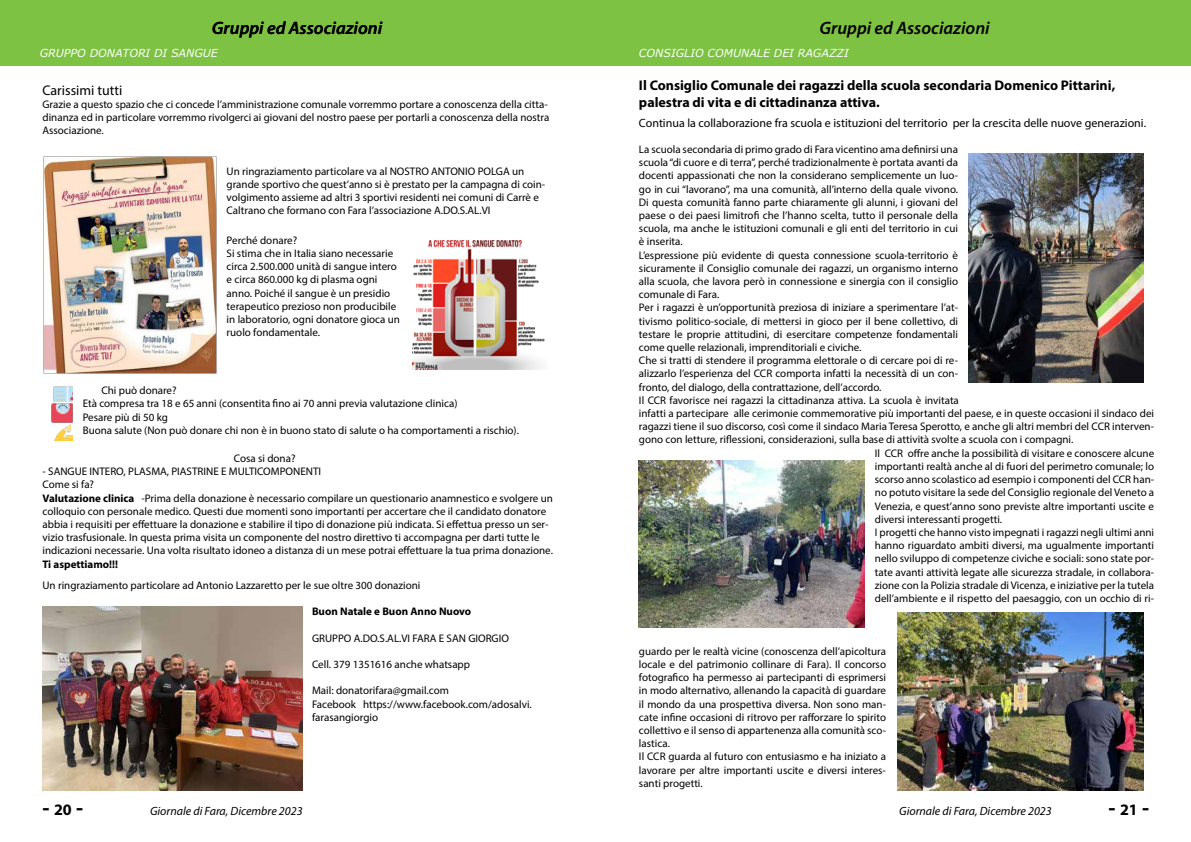
<style>
.page{position:relative;width:1191px;height:842px;background:#fff}
.page>*{position:absolute;margin:0;border:0;box-sizing:border-box;transform-origin:0 0}
.t1{font:700 22px "Myriad Pro";color:#000}
.t2{font:italic 600 18px "Myriad Pro";color:#000}
.t3{font:700 14px/16.8px "Myriad Pro";color:#000}
.t4{font:14px "Myriad Pro";color:#000}
.t5{font:12px "Myriad Pro";color:#000}
.t6{font:italic 12px "Myriad Pro";color:#000}
.t7{font:11px/13.2px "Myriad Pro";color:#000}
.t8{font:italic 11px "Verdana";color:#fff}
.t9{font:700 11px "Myriad Pro";color:#000}
.s1{font-weight:700}
.s2{font-size:16px}
</style>
<div class="page">
<div style="left:0;top:0;width:595px;height:66px;background:#7dc242"></div>
<img style="left:43px;top:157px;width:174px;height:216px">
<img style="left:53px;top:387px;width:20px;height:15px">
<img style="left:52px;top:404px;width:21px;height:18px">
<img style="left:54px;top:425px;width:19px;height:15px">
<img style="left:413px;top:240px;width:132px;height:130px">
<img style="left:43px;top:607px;width:259px;height:183px">
<div style="left:595px;top:0;width:596px;height:66px;background:#7dc242"></div>
<img style="left:969px;top:154px;width:174px;height:229px">
<img style="left:638px;top:460px;width:227px;height:168px">
<img style="left:897px;top:612px;width:246px;height:178px">
<h2 class="t2" style="left:212px;top:16px;width:172px">Gruppi ed Associazioni</h2>
<h2 class="t2" style="left:819px;top:16px;width:172px">Gruppi ed Associazioni</h2>
<p class="t8" style="left:40px;top:45px;width:180px">GRUPPO DONATORI DI SANGUE</p>
<p class="t4" style="left:43px;top:82px;width:81px">Carissimi tutti</p>
<p class="t7" style="left:43px;top:98px;width:508px">Grazie a questo spazio che ci concede l’amministrazione comunale vorremmo portare a conoscenza della citta&shy;dinanza ed in particolare vorremmo rivolgerci ai giovani del nostro paese per portarli a conoscenza della nostra<br>Associazione.</p>
<p class="t7" style="left:227px;top:164px;width:320px">Un ringraziamento particolare va al NOSTRO ANTONIO POLGA un grande sportivo che quest’anno si è prestato per la campagna di coin&shy;volgimento assieme ad altri 3 sportivi residenti nei comuni di Carrè e Caltrano che formano con Fara l’associazione A.DO.S.AL.VI</p>
<p class="t7" style="left:227px;top:233px;width:175px">Perché donare?<br>Si stima che in Italia siano necessarie circa 2.500.000 unità di sangue intero e circa 860.000 kg di plasma ogni anno. Poiché il sangue è un presidio terapeutico prezioso non producibile in laboratorio, ogni donatore gioca un ruolo fondamentale.</p>
<p class="t7" style="left:83px;top:384px;width:438px;text-indent:19px">Chi può donare?<br>Età compresa tra 18 e 65 anni (consentita fino ai 70 anni previa valutazione clinica)<br>Pesare più di 50 kg<br>Buona salute (Non può donare chi non è in buono stato di salute o ha comportamenti a rischio).</p>
<p class="t7" style="left:234px;top:451px;width:63px">Cosa si dona?</p>
<p class="t7" style="left:43px;top:465px;width:512px">- SANGUE INTERO, PLASMA, PIASTRINE E MULTICOMPONENTI<br>Come si fa?<br><span class="s1">Valutazione clinica</span> -Prima della donazione è necessario compilare un questionario anamnestico e svolgere un colloquio con personale medico. Questi due momenti sono importanti per accertare che il candidato donatore abbia i requisiti per effettuare la donazione e stabilire il tipo di donazione più indicata. Si effettua presso un ser&shy;vizio trasfusionale. In questa prima visita un componente del nostro direttivo ti accompagna per darti tutte le indicazioni necessarie. Una volta risultato idoneo a distanza di un mese potrai effettuare la tua prima donazione.</p>
<p class="t9" style="left:43px;top:557px;width:77px">Ti aspettiamo!!!</p>
<p class="t7" style="left:43px;top:578px;width:379px">Un ringraziamento particolare ad Antonio Lazzaretto per le sue oltre 300 donazioni</p>
<p class="t9" style="left:312px;top:604px;width:161px">Buon Natale e Buon Anno Nuovo</p>
<p class="t7" style="left:312px;top:631px;width:198px">GRUPPO A.DO.S.AL.VI FARA E SAN GIORGIO</p>
<p class="t7" style="left:312px;top:657px;width:160px">Cell. 379 1351616 anche whatsapp</p>
<p class="t7" style="left:312px;top:684px;width:221px">Mail: donatorifara@gmail.com<br>Facebook https://www.facebook.com/adosalvi. farasangiorgio</p>
<p class="t8" style="left:639px;top:45px;width:211px">CONSIGLIO COMUNALE DEI RAGAZZI</p>
<p class="t3" style="left:639px;top:76px;width:478px">Il Consiglio Comunale dei ragazzi della scuola secondaria Domenico Pittarini, palestra di vita e di cittadinanza attiva.</p>
<p class="t5" style="left:639px;top:115px;width:509px">Continua la collaborazione fra scuola e istituzioni del territorio per la crescita delle nuove generazioni.</p>
<p class="t7" style="left:639px;top:143px;width:320px">La scuola secondaria di primo grado di Fara vicentino ama definirsi una</p>
<p class="t7" style="left:639px;top:156px;width:320px">scuola “di cuore e di terra”, perché tradizionalmente è portata avanti da</p>
<p class="t7" style="left:639px;top:169px;width:321px">docenti appassionati che non la considerano semplicemente un luo-</p>
<p class="t7" style="left:639px;top:182px;width:320px">go in cui “lavorano”, ma una comunità, all’interno della quale vivono.</p>
<p class="t7" style="left:639px;top:195px;width:320px">Di questa comunità fanno parte chiaramente gli alunni, i giovani del</p>
<p class="t7" style="left:639px;top:209px;width:321px">paese o dei paesi limitrofi che l’hanno scelta, tutto il personale della</p>
<p class="t7" style="left:639px;top:222px;width:320px">scuola, ma anche le istituzioni comunali e gli enti del territorio in cui</p>
<p class="t7" style="left:639px;top:235px;width:45px">è inserita.</p>
<p class="t7" style="left:639px;top:248px;width:321px">L’espressione più evidente di questa connessione scuola-territorio è</p>
<p class="t7" style="left:639px;top:261px;width:320px">sicuramente il Consiglio comunale dei ragazzi, un organismo interno</p>
<p class="t7" style="left:639px;top:275px;width:321px">alla scuola, che lavora però in connessione e sinergia con il consiglio</p>
<p class="t7" style="left:639px;top:288px;width:82px">comunale di Fara.</p>
<p class="t7" style="left:639px;top:301px;width:321px">Per i ragazzi è un’opportunità preziosa di iniziare a sperimentare l’at-</p>
<p class="t7" style="left:639px;top:314px;width:321px">tivismo politico-sociale, di mettersi in gioco per il bene collettivo, di</p>
<p class="t7" style="left:639px;top:327px;width:320px">testare le proprie attitudini, di esercitare competenze fondamentali</p>
<p class="t7" style="left:639px;top:341px;width:224px">come quelle relazionali, imprenditoriali e civiche.</p>
<p class="t7" style="left:639px;top:354px;width:321px">Che si tratti di stendere il programma elettorale o di cercare poi di re-</p>
<p class="t7" style="left:639px;top:367px;width:320px">alizzarlo l’esperienza del CCR comporta infatti la necessità di un con-</p>
<p class="t7" style="left:639px;top:380px;width:244px">fronto, del dialogo, della contrattazione, dell’accordo.</p>
<p class="t7" style="left:639px;top:393px;width:321px">Il CCR favorisce nei ragazzi la cittadinanza attiva. La scuola è invitata</p>
<p class="t7" style="left:639px;top:407px;width:516px">infatti a partecipare alle cerimonie commemorative più importanti del paese, e in queste occasioni il sindaco dei</p>
<p class="t7" style="left:639px;top:420px;width:516px">ragazzi tiene il suo discorso, così come il sindaco Maria Teresa Sperotto, e anche gli altri membri del CCR interven-</p>
<p class="t7" style="left:639px;top:433px;width:436px">gono con letture, riflessioni, considerazioni, sulla base di attività svolte a scuola con i compagni.</p>
<p class="t7" style="left:875px;top:446px;width:281px">Il CCR offre anche la possibilità di visitare e conoscere alcune</p>
<p class="t7" style="left:875px;top:459px;width:281px">importanti realtà anche al di fuori del perimetro comunale; lo</p>
<p class="t7" style="left:875px;top:473px;width:281px">scorso anno scolastico ad esempio i componenti del CCR han-</p>
<p class="t7" style="left:875px;top:486px;width:281px">no potuto visitare la sede del Consiglio regionale del Veneto a</p>
<p class="t7" style="left:875px;top:499px;width:281px">Venezia, e quest’anno sono previste altre importanti uscite e</p>
<p class="t7" style="left:875px;top:512px;width:129px">diversi interessanti progetti.</p>
<p class="t7" style="left:875px;top:525px;width:281px">I progetti che hanno visto impegnati i ragazzi negli ultimi anni</p>
<p class="t7" style="left:875px;top:539px;width:281px">hanno riguardato ambiti diversi, ma ugualmente importanti</p>
<p class="t7" style="left:875px;top:552px;width:281px">nello sviluppo di competenze civiche e sociali: sono state por-</p>
<p class="t7" style="left:875px;top:565px;width:281px">tate avanti attività legate alle sicurezza stradale, in collabora-</p>
<p class="t7" style="left:875px;top:578px;width:281px">zione con la Polizia stradale di Vicenza, e iniziative per la tutela</p>
<p class="t7" style="left:875px;top:591px;width:281px">dell’ambiente e il rispetto del paesaggio, con un occhio di ri-</p>
<p class="t7" style="left:639px;top:644px;width:249px">guardo per le realtà vicine (conoscenza dell’apicoltura locale e del patrimonio collinare di Fara). Il concorso fotografico ha permesso ai partecipanti di esprimersi in modo alternativo, allenando la capacità di guardare il mondo da una prospettiva diversa. Non sono man&shy;cate infine occasioni di ritrovo per rafforzare lo spirito collettivo e il senso di appartenenza alla comunità sco&shy;lastica.<br>Il CCR guarda al futuro con entusiasmo e ha iniziato a lavorare per altre importanti uscite e diversi interes&shy;santi progetti.</p>
<h1 class="t1" style="left:43px;top:793px;width:42px">- <span class="s2">20</span> -</h1>
<p class="t6" style="left:150px;top:804px;width:154px">Giornale di Fara, Dicembre 2023</p>
<p class="t6" style="left:899px;top:804px;width:154px">Giornale di Fara, Dicembre 2023</p>
<h1 class="t1" style="left:1108px;top:793px;width:42px">- <span class="s2">21</span> -</h1>
</div>
